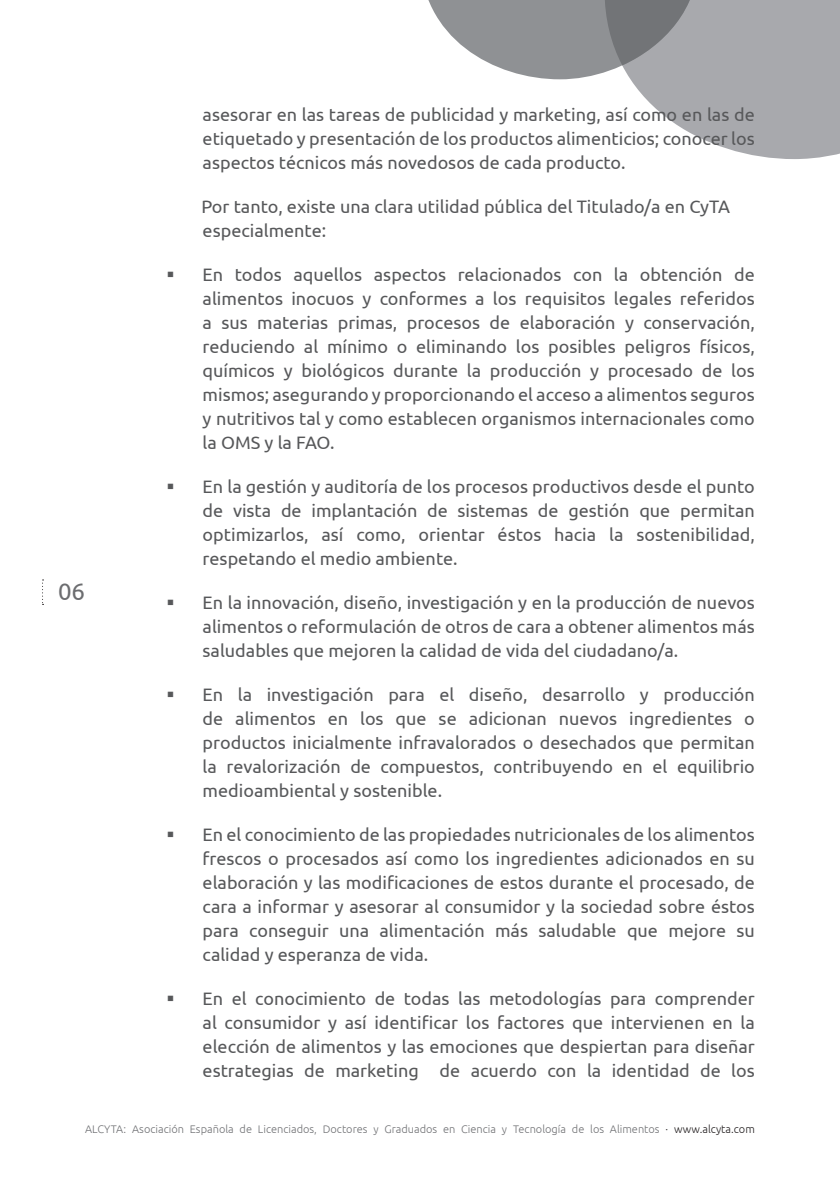
<style>
.page{position:relative;width:840px;height:1191px;background:#fff}
.page>*{position:absolute;margin:0;border:0;box-sizing:border-box;transform-origin:0 0}
.t1{font:24px "Ubuntu";color:#6c6d70}
.t2{font:18px/24px "Ubuntu";color:#57585a;text-align:justify}
.t3{font:300 11px "Ubuntu";color:#717275}
.s1{color:#231f20}
</style>
<div class="page">
<svg style="left:428px;top:0;width:411px;height:159px"></svg>
<svg style="left:42px;top:579px;width:2px;height:26px"></svg>
<h1 class="t1" style="left:58px;top:577px;width:29px">06</h1>
<p class="t2" style="left:202px;top:102px;width:553px">asesorar en las tareas de publicidad y marketing, así como en las de etiquetado y presentación de los productos alimenticios; conocer los aspectos técnicos más novedosos de cada producto.</p>
<p class="t2" style="left:201px;top:194px;width:530px">Por tanto, existe una clara utilidad pública del Titulado/a en CyTA especialmente:</p>
<p class="t2" style="left:202px;top:262px;width:553px;text-indent:-36px">▪ En todos aquellos aspectos relacionados con la obtención de alimentos inocuos y conformes a los requisitos legales referidos a sus materias primas, procesos de elaboración y conservación, reduciendo al mínimo o eliminando los posibles peligros físicos, químicos y biológicos durante la producción y procesado de los mismos; asegurando y proporcionando el acceso a alimentos seguros y nutritivos tal y como establecen organismos internacionales como la OMS y la FAO.</p>
<p class="t2" style="left:202px;top:474px;width:553px;text-indent:-36px">▪ En la gestión y auditoría de los procesos productivos desde el punto de vista de implantación de sistemas de gestión que permitan optimizarlos, así como, orientar éstos hacia la sostenibilidad, respetando el medio ambiente.</p>
<p class="t2" style="left:202px;top:590px;width:553px;text-indent:-36px">▪ En la innovación, diseño, investigación y en la producción de nuevos alimentos o reformulación de otros de cara a obtener alimentos más saludables que mejoren la calidad de vida del ciudadano/a.</p>
<p class="t2" style="left:202px;top:682px;width:553px;text-indent:-36px">▪ En la investigación para el diseño, desarrollo y producción de alimentos en los que se adicionan nuevos ingredientes o productos inicialmente infravalorados o desechados que permitan la revalorización de compuestos, contribuyendo en el equilibrio medioambiental y sostenible.</p>
<p class="t2" style="left:202px;top:822px;width:553px;text-indent:-36px">▪ En el conocimiento de las propiedades nutricionales de los alimentos frescos o procesados así como los ingredientes adicionados en su elaboración y las modificaciones de estos durante el procesado, de cara a informar y asesorar al consumidor y la sociedad sobre éstos para conseguir una alimentación más saludable que mejore su calidad y esperanza de vida.</p>
<p class="t2" style="left:202px;top:986px;width:553px;text-indent:-36px">▪ En el conocimiento de todas las metodologías para comprender al consumidor y así identificar los factores que intervienen en la elección de alimentos y las emociones que despiertan para diseñar estrategias de marketing de acuerdo con la identidad de los</p>
<p class="t3" style="left:85px;top:1122px;width:670px">ALCYTA: Asociación Española de Licenciados, Doctores y Graduados en Ciencia y Tecnología de los Alimentos <span class="s1">· www.alcyta.com</span></p>
</div>
